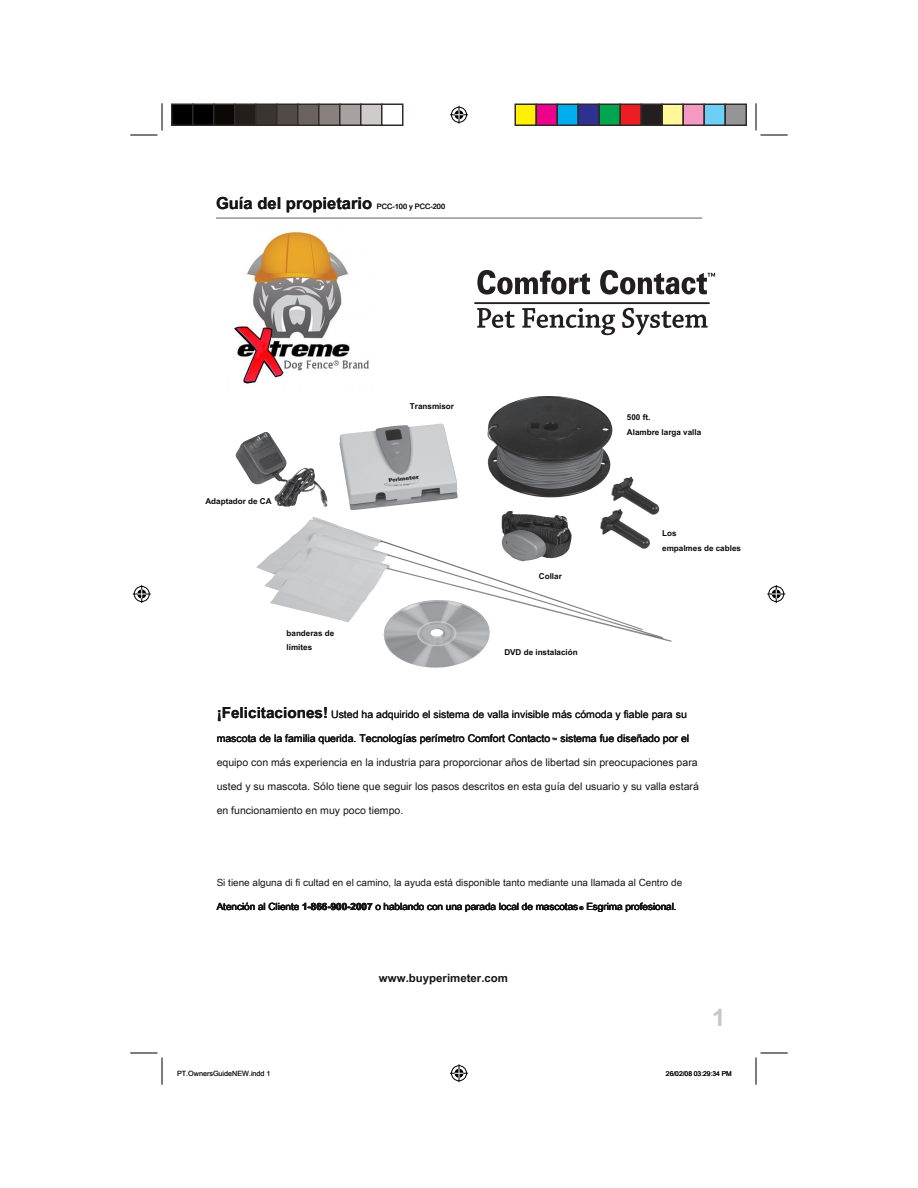
<style>
.page{position:relative;width:918px;height:1188px;background:#fff}
.page>*{position:absolute;margin:0;border:0;box-sizing:border-box;transform-origin:0 0}
.t1{font:700 24px "Arial Unicode MS";color:#c6c6c6}
.t2{font:700 16.5px "Arial Unicode MS";color:#171615}
.t3{font:700 11.4px "Arial Unicode MS";color:#171615}
.t4{font:10.5px "Arial Unicode MS";color:#171615}
.t5{font:9.9px "Arial Unicode MS";color:#171615}
.t6{font:700 8.1px/14.9px "Arial Unicode MS";color:#0a0907}
.t7{font:7.35px "Arial Unicode MS";color:#171615}
.t8{font:7.2px "Arial Unicode MS";color:#020000}
.t9{font:6.75px "Arial Unicode MS";color:#020000}
.s1{font-weight:700;font-size:15.3px}
.s2{font-size:5.7px}
.s3{font-weight:700}
.s4{font-size:5.4px}
</style>
<div class="page">
<hr style="left:216px;top:217px;width:486px;height:2px;background:#939598">
<svg style="left:477px;top:270px;width:113px;height:25px"></svg>
<svg style="left:477px;top:308px;width:38px;height:20px"></svg>
<svg style="left:522px;top:308px;width:93px;height:27px"></svg>
<svg style="left:622px;top:308px;width:86px;height:27px"></svg>
<hr style="left:475px;top:302px;width:234px;height:2px;background:#231f20">
<svg style="left:600px;top:270px;width:115px;height:25px"></svg>
<img style="left:339px;top:422px;width:320px;height:241px">
<img style="left:264px;top:432px;width:63px;height:75px">
<svg style="left:130px;top:104px;width:33px;height:32px"></svg>
<svg style="left:130px;top:1053px;width:33px;height:31px"></svg>
<svg style="left:756px;top:104px;width:32px;height:32px"></svg>
<svg style="left:756px;top:1053px;width:32px;height:31px"></svg>
<svg style="left:450px;top:106px;width:18px;height:18px"></svg>
<svg style="left:450px;top:1064px;width:18px;height:18px"></svg>
<svg style="left:133px;top:585px;width:18px;height:18px"></svg>
<svg style="left:767px;top:585px;width:18px;height:18px"></svg>
<div style="left:172px;top:104px;width:21px;height:21px;background:#000"></div>
<div style="left:171px;top:104px;width:23px;height:22px;border:2px solid #302a28"></div>
<div style="left:193px;top:104px;width:21px;height:21px;background:#000"></div>
<div style="left:192px;top:104px;width:22px;height:22px;border:2px solid #302a28"></div>
<div style="left:214px;top:104px;width:21px;height:21px;background:#0c0806"></div>
<div style="left:213px;top:104px;width:23px;height:22px;border:2px solid #302a28"></div>
<div style="left:235px;top:104px;width:21px;height:21px;background:#241e1b"></div>
<div style="left:234px;top:104px;width:22px;height:22px;border:2px solid #302a28"></div>
<div style="left:256px;top:104px;width:21px;height:21px;background:#3b3532"></div>
<div style="left:255px;top:104px;width:23px;height:22px;border:2px solid #302a28"></div>
<div style="left:277px;top:104px;width:21px;height:21px;background:#524a47"></div>
<div style="left:276px;top:104px;width:22px;height:22px;border:2px solid #302a28"></div>
<div style="left:298px;top:104px;width:21px;height:21px;background:#6b6360"></div>
<div style="left:297px;top:104px;width:23px;height:22px;border:2px solid #302a28"></div>
<div style="left:319px;top:104px;width:21px;height:21px;background:#88817e"></div>
<div style="left:318px;top:104px;width:22px;height:22px;border:2px solid #302a28"></div>
<div style="left:340px;top:104px;width:21px;height:21px;background:#a7a2a0"></div>
<div style="left:339px;top:104px;width:23px;height:22px;border:2px solid #302a28"></div>
<div style="left:361px;top:104px;width:21px;height:21px;background:#cfcbca"></div>
<div style="left:360px;top:104px;width:22px;height:22px;border:2px solid #302a28"></div>
<div style="left:381px;top:104px;width:23px;height:22px;border:2px solid #302a28"></div>
<div style="left:515px;top:104px;width:21px;height:21px;background:#fff101"></div>
<div style="left:514px;top:104px;width:23px;height:22px;border:2px solid #302a28"></div>
<div style="left:536px;top:104px;width:21px;height:21px;background:#ed028c"></div>
<div style="left:536px;top:104px;width:22px;height:22px;border:2px solid #302a28"></div>
<div style="left:557px;top:104px;width:21px;height:21px;background:#00aeef"></div>
<div style="left:556px;top:104px;width:23px;height:22px;border:2px solid #302a28"></div>
<div style="left:578px;top:104px;width:21px;height:21px;background:#2e3092"></div>
<div style="left:578px;top:104px;width:22px;height:22px;border:2px solid #302a28"></div>
<div style="left:599px;top:104px;width:21px;height:21px;background:#00a54f"></div>
<div style="left:598px;top:104px;width:23px;height:22px;border:2px solid #302a28"></div>
<div style="left:620px;top:104px;width:21px;height:21px;background:#ee1d23"></div>
<div style="left:620px;top:104px;width:22px;height:22px;border:2px solid #302a28"></div>
<div style="left:641px;top:104px;width:21px;height:21px;background:#231f20"></div>
<div style="left:640px;top:104px;width:23px;height:22px;border:2px solid #302a28"></div>
<div style="left:662px;top:104px;width:21px;height:21px;background:#fff79a"></div>
<div style="left:662px;top:104px;width:22px;height:22px;border:2px solid #302a28"></div>
<div style="left:683px;top:104px;width:21px;height:21px;background:#f499c2"></div>
<div style="left:682px;top:104px;width:23px;height:22px;border:2px solid #302a28"></div>
<div style="left:704px;top:104px;width:21px;height:21px;background:#6bcff6"></div>
<div style="left:704px;top:104px;width:22px;height:22px;border:2px solid #302a28"></div>
<div style="left:725px;top:104px;width:21px;height:21px;background:#939598"></div>
<div style="left:724px;top:104px;width:23px;height:22px;border:2px solid #302a28"></div>
<img style="left:234px;top:231px;width:135px;height:153px">
<h2 class="t2" style="left:216px;top:191px;width:158px">Guía del propietario</h2>
<p class="t7" style="left:377px;top:201px;width:70px">PCC-100 y PCC-200</p>
<p class="t6" style="left:205px;top:493px;width:68px">Adaptador de CA</p>
<p class="t6" style="left:287px;top:625px;width:49px">banderas de límites</p>
<p class="t6" style="left:410px;top:398px;width:46px">Transmisor</p>
<p class="t6" style="left:539px;top:568px;width:24px">Collar</p>
<p class="t6" style="left:504px;top:645px;width:75px">DVD de instalación</p>
<p class="t6" style="left:627px;top:409px;width:76px">500 ft.<br>Alambre larga valla</p>
<p class="t6" style="left:662px;top:526px;width:80px">Los<br>empalmes de cables</p>
<p class="t4" style="left:217px;top:707px;width:472px"><span class="s1">¡Felicitaciones!</span> Usted ha adquirido el sistema de valla invisible más cómoda y fiable para su</p>
<p class="t4" style="left:217px;top:730px;width:474px">mascota de la familia querida. Tecnologías perímetro Comfort Contacto <span class="s2">™</span> sistema fue diseñado por el</p>
<p class="t4" style="left:217px;top:754px;width:483px">equipo con más experiencia en la industria para proporcionar años de libertad sin preocupaciones para</p>
<p class="t4" style="left:217px;top:778px;width:484px">usted y su mascota. Sólo tiene que seguir los pasos descritos en esta guía del usuario y su valla estará</p>
<p class="t4" style="left:217px;top:802px;width:188px">en funcionamiento en muy poco tiempo.</p>
<p class="t5" style="left:217px;top:875px;width:467px">Si tiene alguna di fi cultad en el camino, la ayuda está disponible tanto mediante una llamada al Centro de</p>
<p class="t5" style="left:217px;top:899px;width:462px">Atención al Cliente <span class="s3">1-866-900-2007</span> o hablando con una parada local de mascotas <span class="s4">®</span> Esgrima profesional.</p>
<p class="t3" style="left:379px;top:970px;width:131px">www.buyperimeter.com</p>
<h1 class="t1" style="left:712px;top:1000px;width:15px">1</h1>
<p class="t8" style="left:177px;top:1068px;width:95px">PT.OwnersGuideNEW.indd 1</p>
<p class="t9" style="left:666px;top:1068px;width:67px">26/02/08 03:29:34 PM</p>
</div>
